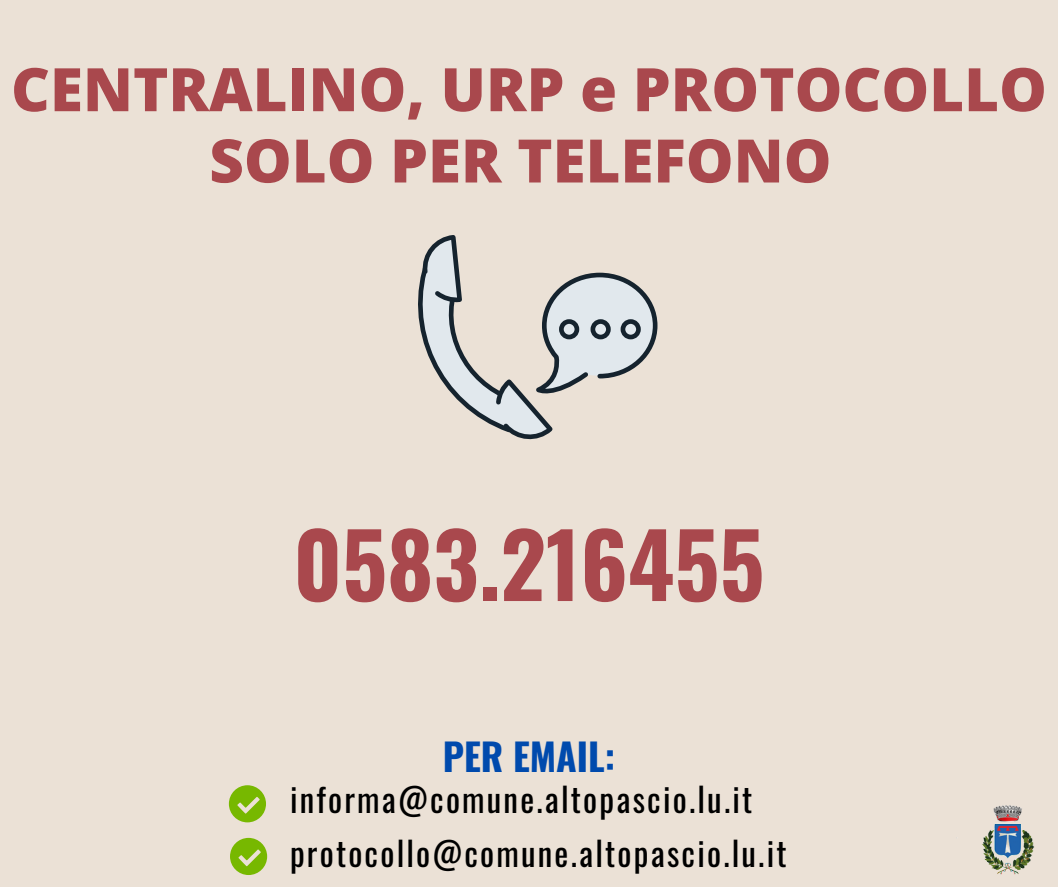
<style>
.page{position:relative;width:1058px;height:887px;background:#fff}
.page>*{position:absolute;margin:0;border:0;box-sizing:border-box;transform-origin:0 0}
.t1{font:700 88.5px "Oswald";color:#a9484d}
.t2{font:800 60px "Open Sans";color:#a9484d}
.t3{font:700 37.5px "Oswald";color:#004aad}
.t4{font:33px "Oswald";letter-spacing:.065em;color:#000}
</style>
<div class="page">
<div style="left:0;top:0;width:1058px;height:886px;background:#ebe1d6"></div>
<svg style="left:229px;top:785px;width:37px;height:37px"></svg>
<img style="left:982px;top:805px;width:52px;height:70px">
<svg style="left:418px;top:235px;width:240px;height:205px"></svg>
<div style="left:561px;top:321px;width:16px;height:16px;background:#e1e8ed;border-radius:50%"></div>
<div style="left:559px;top:319px;width:20px;height:20px;border:5px solid #15232e;border-radius:50%"></div>
<div style="left:593px;top:321px;width:15px;height:16px;background:#e1e8ed;border-radius:50%"></div>
<div style="left:590px;top:319px;width:20px;height:20px;border:5px solid #15232e;border-radius:50%"></div>
<div style="left:623px;top:321px;width:15px;height:16px;background:#e1e8ed;border-radius:50%"></div>
<div style="left:620px;top:319px;width:21px;height:20px;border:5px solid #15232e;border-radius:50%"></div>
<svg style="left:230px;top:837px;width:37px;height:38px"></svg>
<h2 class="t2" style="left:11px;top:47px;width:1037px">CENTRALINO, URP e PROTOCOLLO</h2>
<h2 class="t2" style="left:209px;top:118px;width:623px">SOLO PER TELEFONO</h2>
<h1 class="t1" style="left:293px;top:495px;width:472px">0583.216455</h1>
<p class="t3" style="left:443px;top:727px;width:174px">PER EMAIL:</p>
<p class="t4" style="left:290px;top:774px;width:464px">informa@comune.altopascio.lu.it</p>
<p class="t4" style="left:290px;top:827px;width:498px">protocollo@comune.altopascio.lu.it</p>
</div>
